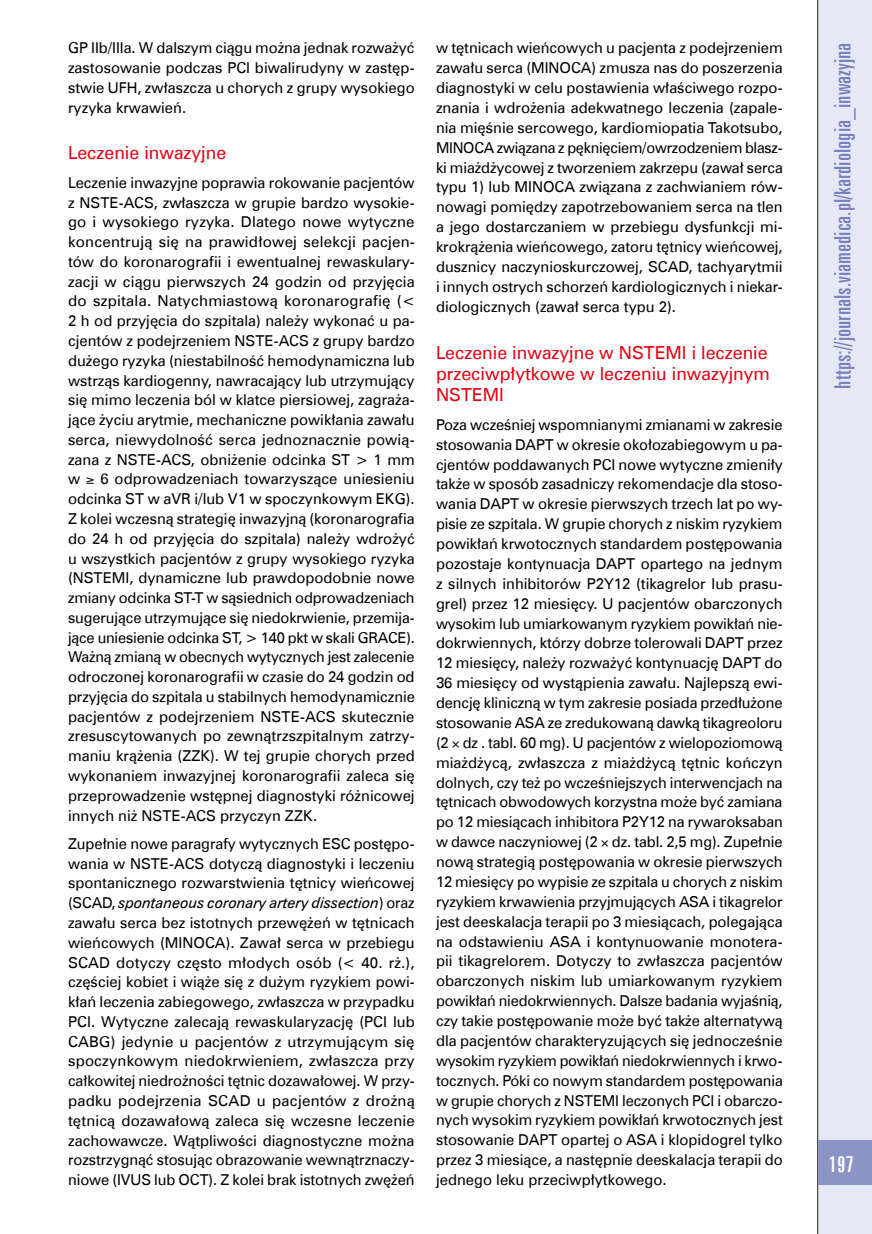
<style>
.page{position:relative;width:872px;height:1234px;background:#fff}
.page>*{position:absolute;margin:0;border:0;box-sizing:border-box;transform-origin:0 0}
.t1{font:22.5px "Zurich X Cn EU";color:#7680bb;scale:1.07 1}
.t2{font:22.5px "Zurich X Cn EU";color:#fff;scale:1.07 1}
.t3{font:18px/21.3px "Zurich EU";color:#e30313}
.t4{font:15px/19.8px "Zurich EU";color:#000;text-align:justify}
.s1{font-style:italic}
</style>
<div class="page">
<div style="left:817px;top:0;width:55px;height:1233px;background:#e7e8f5"></div>
<hr style="left:817px;top:0;width:1px;height:1233px;background:#1d1c18">
<div style="left:817px;top:1140px;width:55px;height:44px;background:#8c93c6"></div>
<p class="t4" style="left:68px;top:38px;width:348px">GP IIb/IIIa. W dalszym ciągu można jednak rozważyć zastosowanie podczas PCI biwalirudyny w zastęp&shy;stwie UFH, zwłaszcza u chorych z grupy wysokiego ryzyka krwawień.</p>
<p class="t3" style="left:68px;top:142px;width:160px">Leczenie inwazyjne</p>
<p class="t4" style="left:68px;top:172px;width:348px">Leczenie inwazyjne poprawia rokowanie pacjentów z NSTE-ACS, zwłaszcza w grupie bardzo wysokie&shy;go i wysokiego ryzyka. Dlatego nowe wytyczne koncentrują się na prawidłowej selekcji pacjen&shy;tów do koronarografii i ewentualnej rewaskulary&shy;zacji w ciągu pierwszych 24 godzin od przyjęcia do szpitala. Natychmiastową koronarografię (&lt; 2 h od przyjęcia do szpitala) należy wykonać u pa&shy;cjentów z podejrzeniem NSTE-ACS z grupy bardzo dużego ryzyka (niestabilność hemodynamiczna lub wstrząs kardiogenny, nawracający lub utrzymujący się mimo leczenia ból w klatce piersiowej, zagraża&shy;jące życiu arytmie, mechaniczne powikłania zawału serca, niewydolność serca jednoznacznie powią&shy;zana z NSTE‑ACS, obniżenie odcinka ST &gt; 1 mm w ≥ 6 odprowadzeniach towarzyszące uniesieniu odcinka ST w aVR i/lub V1 w spoczynkowym EKG).<br>Z kolei wczesną strategię inwazyjną (koronarografia do 24 h od przyjęcia do szpitala) należy wdrożyć u wszystkich pacjentów z grupy wysokiego ryzyka (NSTEMI, dynamiczne lub prawdopodobnie nowe zmiany odcinka ST‑T w sąsiednich odprowadzeniach sugerujące utrzymujące się niedokrwienie, przemija&shy;jące uniesienie odcinka ST, &gt; 140 pkt w skali GRACE).<br>Ważną zmianą w obecnych wytycznych jest zalecenie odroczonej koronarografii w czasie do 24 godzin od przyjęcia do szpitala u stabilnych hemodynamicznie pacjentów z podejrzeniem NSTE-ACS skutecznie zresuscytowanych po zewnątrzszpitalnym zatrzy&shy;maniu krążenia (ZZK). W tej grupie chorych przed wykonaniem inwazyjnej koronarografii zaleca się przeprowadzenie wstępnej diagnostyki różnicowej innych niż NSTE-ACS przyczyn ZZK.</p>
<p class="t4" style="left:68px;top:833px;width:348px">Zupełnie nowe paragrafy wytycznych ESC postępo&shy;wania w NSTE-ACS dotyczą diagnostyki i leczeniu spontanicznego rozwarstwienia tętnicy wieńcowej (SCAD, <span class="s1">spontaneous coronary artery dissection</span>) oraz zawału serca bez istotnych przewężeń w tętnicach wieńcowych (MINOCA). Zawał serca w przebiegu SCAD dotyczy często młodych osób (&lt; 40. rż.), częściej kobiet i wiąże się z dużym ryzykiem powi&shy;kłań leczenia zabiegowego, zwłaszcza w przypadku PCI. Wytyczne zalecają rewaskularyzację (PCI lub CABG) jedynie u pacjentów z utrzymującym się spoczynkowym niedokrwieniem, zwłaszcza przy całkowitej niedrożności tętnic dozawałowej. W przy&shy;padku podejrzenia SCAD u pacjentów z drożną tętnicą dozawałową zaleca się wczesne leczenie zachowawcze. Wątpliwości diagnostyczne można rozstrzygnąć stosując obrazowanie wewnątrznaczy&shy;niowe (IVUS lub OCT). Z kolei brak istotnych zwężeń</p>
<p class="t4" style="left:436px;top:38px;width:348px">w tętnicach wieńcowych u pacjenta z podejrzeniem zawału serca (MINOCA) zmusza nas do poszerzenia diagnostyki w celu postawienia właściwego rozpo&shy;znania i wdrożenia adekwatnego leczenia (zapale&shy;nia mięśnie sercowego, kardiomiopatia Takotsubo, MINOCA związana z pęknięciem/owrzodzeniem blasz&shy;ki miażdżycowej z tworzeniem zakrzepu (zawał serca typu 1) lub MINOCA związana z zachwianiem rów&shy;nowagi pomiędzy zapotrzebowaniem serca na tlen a jego dostarczaniem w przebiegu dysfunkcji mi&shy;krokrążenia wieńcowego, zatoru tętnicy wieńcowej, dusznicy naczynioskurczowej, SCAD, tachyarytmii i innych ostrych schorzeń kardiologicznych i niekar&shy;diologicznych (zawał serca typu 2).</p>
<p class="t3" style="left:436px;top:341px;width:335px">Leczenie inwazyjne w NSTEMI i leczenie przeciwpłytkowe w leczeniu inwazyjnym<br>NSTEMI</p>
<p class="t4" style="left:436px;top:414px;width:348px">Poza wcześniej wspomnianymi zmianami w zakresie stosowania DAPT w okresie okołozabiegowym u pa&shy;cjentów poddawanych PCI nowe wytyczne zmieniły także w sposób zasadniczy rekomendacje dla stoso&shy;wania DAPT w okresie pierwszych trzech lat po wy&shy;pisie ze szpitala. W grupie chorych z niskim ryzykiem powikłań krwotocznych standardem postępowania pozostaje kontynuacja DAPT opartego na jednym z silnych inhibitorów P2Y12 (tikagrelor lub prasu&shy;grel) przez 12 miesięcy. U pacjentów obarczonych wysokim lub umiarkowanym ryzykiem powikłań nie&shy;dokrwiennych, którzy dobrze tolerowali DAPT przez 12 miesięcy, należy rozważyć kontynuację DAPT do 36 miesięcy od wystąpienia zawału. Najlepszą ewi&shy;dencję kliniczną w tym zakresie posiada przedłużone stosowanie ASA ze zredukowaną dawką tikagreoloru (2 dz . tabl. 60 mg). U pacjentów z wielopoziomową miażdżycą, zwłaszcza z miażdżycą tętnic kończyn dolnych, czy też po wcześniejszych interwencjach na tętnicach obwodowych korzystna może być zamiana po 12 miesiącach inhibitora P2Y12 na rywaroksaban w dawce naczyniowej (2 dz. tabl. 2,5 mg). Zupełnie nową strategią postępowania w okresie pierwszych 12 miesięcy po wypisie ze szpitala u chorych z niskim ryzykiem krwawienia przyjmujących ASA i tikagrelor jest deeskalacja terapii po 3 miesiącach, polegająca na odstawieniu ASA i kontynuowanie monotera&shy;pii tikagrelorem. Dotyczy to zwłaszcza pacjentów obarczonych niskim lub umiarkowanym ryzykiem powikłań niedokrwiennych. Dalsze badania wyjaśnią, czy takie postępowanie może być także alternatywą dla pacjentów charakteryzujących się jednocześnie wysokim ryzykiem powikłań niedokrwiennych i krwo&shy;tocznych. Póki co nowym standardem postępowania w grupie chorych z NSTEMI leczonych PCI i obarczo&shy;nych wysokim ryzykiem powikłań krwotocznych jest stosowanie DAPT opartej o ASA i klopidogrel tylko przez 3 miesiące, a następnie deeskalacja terapii do jednego leku przeciwpłytkowego.</p>
<h1 class="t1" style="left:829px;top:388px;width:325px;rotate:-90deg">https://journals.viamedica.pl/kardiologia_inwazyjna</h1>
<h1 class="t2" style="left:828px;top:1150px;width:25px">197</h1>
</div>
